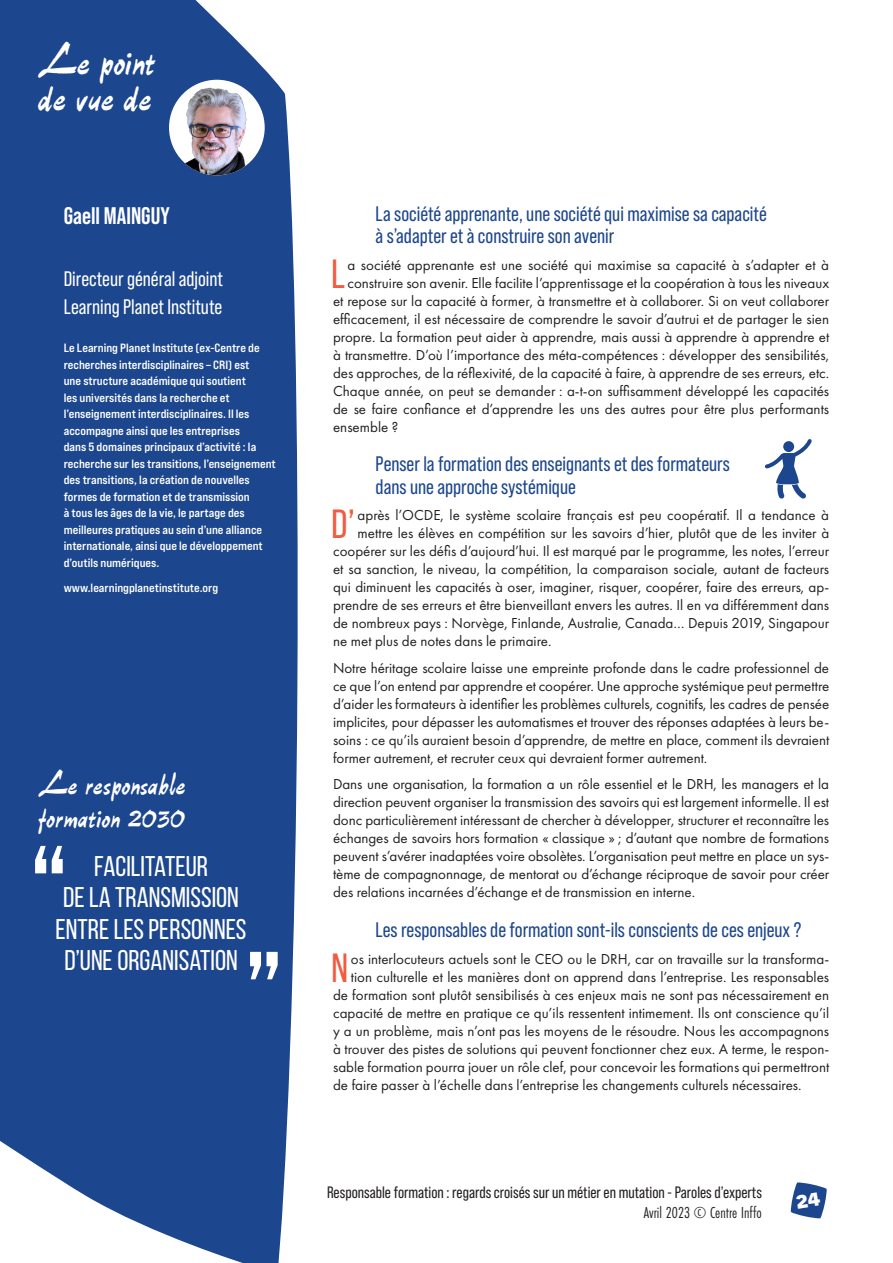
<style>
.page{position:relative;width:893px;height:1263px;background:#fff}
.page>*{position:absolute;margin:0;border:0;box-sizing:border-box;transform-origin:0 0}
.titre_1_synthese{font:43.5px/36px "P22 Slogan";color:#fff}
.texte_lettrine{font:40.65px "Bebas Neue Pro";color:#f15c40}
.question_entretien{font:33px/33px "P22 Slogan";color:#fff}
.zz_citation{font:28.5px/31.5px "Bebas Neue";color:#fff;text-align:center}
.entretien_nom{font:700 24px "Bebas Neue Pro";color:#fff}
.entretien_soustitre{font:21px/22.5px "Bebas Neue Pro";color:#1c468d}
.entretien_emploi{font:21px "Bebas Neue Pro";color:#fff}
.entretien_organisme{font:21px "Bebas Neue Pro";color:#fff}
.t1{font:16.5px "Bebas Neue Pro";color:#231f20}
.t2{font:16.5px "Futura PT Cond";color:#231f20}
.texte_lettrine-2{font:15px "Futura PT";color:#231f20}
.texte_entretien{font:15px/18px "Futura PT";letter-spacing:-.005em;color:#231f20;text-align:justify}
.entretien_presentati{font:12px/16.5px "Bebas Neue Pro Exp Bd";color:#fff}
</style>
<div class="page">
<div style="left:0;top:0;width:298px;height:1263px;background:#1c468d"></div>
<div style="left:169px;top:80px;width:96px;height:95px;background:#fff;border-radius:50%"></div>
<img style="left:173px;top:85px;width:88px;height:90px">
<svg style="left:35px;top:846px;width:28px;height:27px"></svg>
<svg style="left:250px;top:952px;width:28px;height:27px"></svg>
<svg style="left:765px;top:439px;width:47px;height:60px"></svg>
<svg style="left:791px;top:1182px;width:36px;height:36px"></svg>
<p class="titre_1_synthese" style="left:38px;top:42px;width:119px">Le point de vue de</p>
<p class="entretien_nom" style="left:64px;top:202px;width:107px">Gaell MAINGUY</p>
<p class="entretien_emploi" style="left:64px;top:267px;width:161px">Directeur général adjoint</p>
<p class="entretien_organisme" style="left:64px;top:295px;width:160px">Learning Planet Institute</p>
<p class="entretien_presentati" style="left:64px;top:339px;width:214px">Le Learning Planet Institute (ex-Centre de recherches interdisciplinaires – CRI) est<br>une structure académique qui soutient<br>les universités dans la recherche et l’enseignement interdisciplinaires. Il les accompagne ainsi que les entreprises<br>dans 5 domaines principaux d’activité : la recherche sur les transitions, l’enseignement des transitions, la création de nouvelles formes de formation et de transmission<br>à tous les âges de la vie, le partage des meilleures pratiques au sein d’une alliance internationale, ainsi que le développement d’outils numériques.</p>
<p class="entretien_presentati" style="left:64px;top:579px;width:156px">www.learningplanetinstitute.org</p>
<p class="question_entretien" style="left:38px;top:768px;width:149px">Le responsable formation 2030</p>
<p class="zz_citation" style="left:56px;top:850px;width:192px">FACILITATEUR<br>DE LA TRANSMISSION<br>ENTRE LES PERSONNES<br>D’UNE ORGANISATION</p>
<p class="entretien_soustitre" style="left:376px;top:202px;width:393px">La société apprenante, une société qui maximise sa capacité à s’adapter et à construire son avenir</p>
<p class="texte_lettrine" style="left:331px;top:251px;width:15px">L</p>
<p class="texte_lettrine-2" style="left:347px;top:256px;width:483px">a société apprenante est une société qui maximise sa capacité à s’adapter et à</p>
<p class="texte_lettrine-2" style="left:347px;top:274px;width:483px">construire son avenir. Elle facilite l’apprentissage et la coopération à tous les niveaux</p>
<p class="texte_lettrine-2" style="left:333px;top:292px;width:498px">et repose sur la capacité à former, à transmettre et à collaborer. Si on veut collaborer</p>
<p class="texte_lettrine-2" style="left:333px;top:310px;width:498px">efficacement, il est nécessaire de comprendre le savoir d’autrui et de partager le sien</p>
<p class="texte_lettrine-2" style="left:333px;top:328px;width:498px">propre. La formation peut aider à apprendre, mais aussi à apprendre à apprendre et</p>
<p class="texte_lettrine-2" style="left:333px;top:346px;width:498px">à transmettre. D’où l’importance des méta-compétences : développer des sensibilités,</p>
<p class="texte_lettrine-2" style="left:333px;top:364px;width:498px">des approches, de la réflexivité, de la capacité à faire, à apprendre de ses erreurs, etc.</p>
<p class="texte_lettrine-2" style="left:333px;top:382px;width:498px">Chaque année, on peut se demander : a-t-on suffisamment développé les capacités</p>
<p class="texte_lettrine-2" style="left:333px;top:400px;width:498px">de se faire confiance et d’apprendre les uns des autres pour être plus performants</p>
<p class="texte_lettrine-2" style="left:333px;top:418px;width:67px">ensemble ?</p>
<p class="entretien_soustitre" style="left:376px;top:453px;width:356px">Penser la formation des enseignants et des formateurs dans une approche systémique</p>
<p class="texte_lettrine" style="left:331px;top:501px;width:25px">D’</p>
<p class="texte_lettrine-2" style="left:358px;top:506px;width:473px">après l’OCDE, le système scolaire français est peu coopératif. Il a tendance à</p>
<p class="texte_lettrine-2" style="left:358px;top:524px;width:473px">mettre les élèves en compétition sur les savoirs d’hier, plutôt que de les inviter à</p>
<p class="texte_lettrine-2" style="left:333px;top:542px;width:498px">coopérer sur les défis d’aujourd’hui. Il est marqué par le programme, les notes, l’erreur</p>
<p class="texte_lettrine-2" style="left:333px;top:560px;width:498px">et sa sanction, le niveau, la compétition, la comparaison sociale, autant de facteurs</p>
<p class="texte_lettrine-2" style="left:333px;top:578px;width:498px">qui diminuent les capacités à oser, imaginer, risquer, coopérer, faire des erreurs, ap-</p>
<p class="texte_lettrine-2" style="left:333px;top:596px;width:498px">prendre de ses erreurs et être bienveillant envers les autres. Il en va différemment dans</p>
<p class="texte_lettrine-2" style="left:333px;top:614px;width:498px">de nombreux pays : Norvège, Finlande, Australie, Canada… Depuis 2019, Singapour</p>
<p class="texte_lettrine-2" style="left:333px;top:632px;width:220px">ne met plus de notes dans le primaire.</p>
<p class="texte_entretien" style="left:333px;top:659px;width:498px">Notre héritage scolaire laisse une empreinte profonde dans le cadre professionnel de ce que l’on entend par apprendre et coopérer. Une approche systémique peut permettre d’aider les formateurs à identifier les problèmes culturels, cognitifs, les cadres de pensée implicites, pour dépasser les automatismes et trouver des réponses adaptées à leurs be&shy;soins : ce qu’ils auraient besoin d’apprendre, de mettre en place, comment ils devraient former autrement, et recruter ceux qui devraient former autrement.</p>
<p class="texte_entretien" style="left:333px;top:775px;width:498px">Dans une organisation, la formation a un rôle essentiel et le DRH, les managers et la direction peuvent organiser la transmission des savoirs qui est largement informelle. Il est donc particulièrement intéressant de chercher à développer, structurer et reconnaître les échanges de savoirs hors formation « classique » ; d’autant que nombre de formations peuvent s’avérer inadaptées voire obsolètes. L’organisation peut mettre en place un sys&shy;tème de compagnonnage, de mentorat ou d’échange réciproque de savoir pour créer des relations incarnées d’échange et de transmission en interne.</p>
<p class="entretien_soustitre" style="left:376px;top:918px;width:427px">Les responsables de formation sont-ils conscients de ces enjeux ?</p>
<p class="texte_lettrine" style="left:331px;top:944px;width:19px">N</p>
<p class="texte_lettrine-2" style="left:351px;top:949px;width:480px">os interlocuteurs actuels sont le CEO ou le DRH, car on travaille sur la transforma-</p>
<p class="texte_lettrine-2" style="left:351px;top:967px;width:480px">tion culturelle et les manières dont on apprend dans l’entreprise. Les responsables</p>
<p class="texte_lettrine-2" style="left:333px;top:985px;width:498px">de formation sont plutôt sensibilisés à ces enjeux mais ne sont pas nécessairement en</p>
<p class="texte_lettrine-2" style="left:333px;top:1003px;width:498px">capacité de mettre en pratique ce qu’ils ressentent intimement. Ils ont conscience qu’il</p>
<p class="texte_lettrine-2" style="left:333px;top:1021px;width:498px">y a un problème, mais n’ont pas les moyens de le résoudre. Nous les accompagnons</p>
<p class="texte_lettrine-2" style="left:333px;top:1039px;width:498px">à trouver des pistes de solutions qui peuvent fonctionner chez eux. A terme, le respon-</p>
<p class="texte_lettrine-2" style="left:333px;top:1057px;width:498px">sable formation pourra jouer un rôle clef, pour concevoir les formations qui permettront</p>
<p class="texte_lettrine-2" style="left:333px;top:1075px;width:470px">de faire passer à l’échelle dans l’entreprise les changements culturels nécessaires.</p>
<p class="t1" style="left:327px;top:1183px;width:436px">Responsable formation : regards croisés sur un métier en mutation - Paroles d’experts</p>
<p class="t2" style="left:644px;top:1203px;width:120px">Avril 2023 © Centre Inffo</p>
</div>
